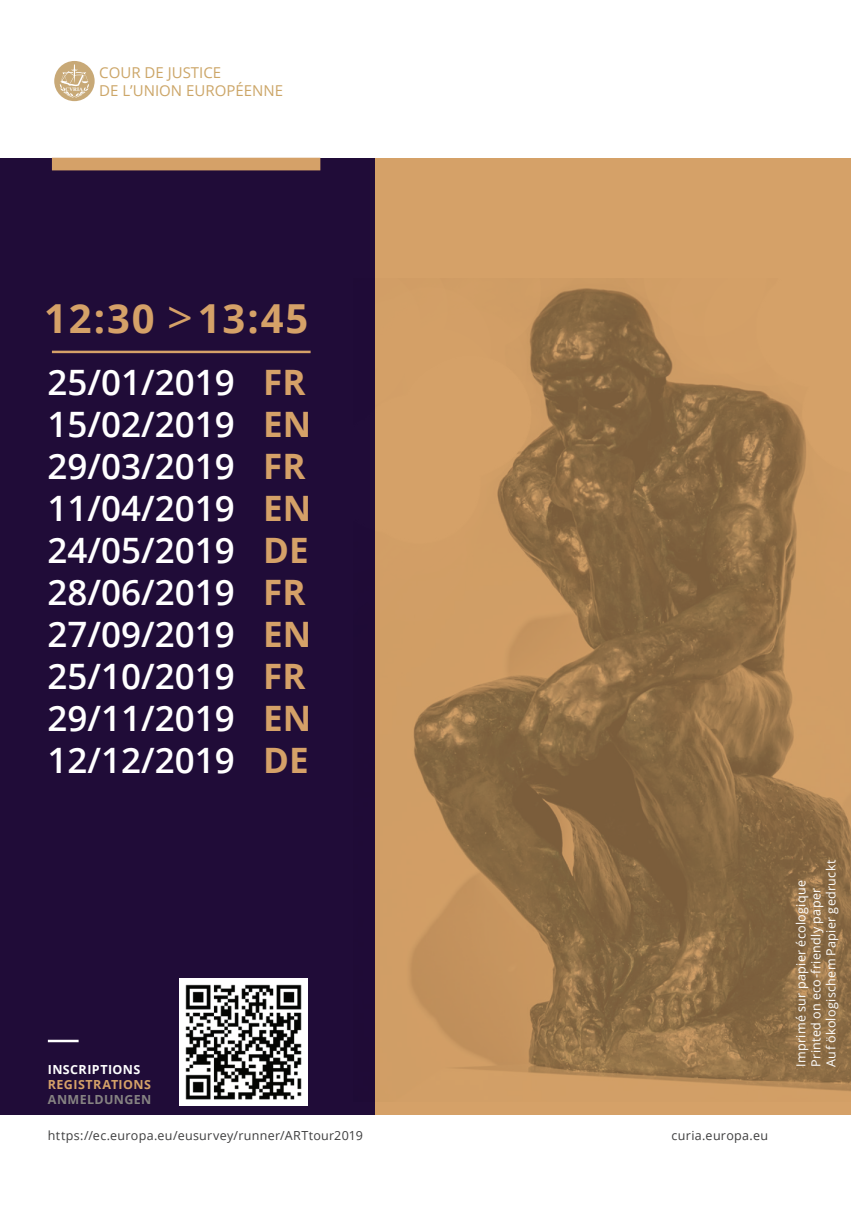
<style>
.page{position:relative;width:851px;height:1205px;background:#fff}
.page>*{position:absolute;margin:0;border:0;box-sizing:border-box;transform-origin:0 0}
.t1{font:45px "Open Sans";color:#d5a168}
.t2{font:700 40px "Open Sans";letter-spacing:.05em;color:#d5a168}
.t3{font:600 35px "Open Sans";color:#fff}
.t4{font:700 35px "Open Sans";color:#d5a168}
.t5{font:15px "Open Sans";color:#cca668}
.ECO_PAPER{font:12.5px "Open Sans";letter-spacing:.025em;color:#fff}
.t6{font:12.5px "Open Sans";letter-spacing:.025em;color:#3e3e3f}
.TITRE___2_LIGNES_cop{font:700 12.5px/15px "Open Sans";letter-spacing:.03em;color:#d5a168}
.t7{font:700 5.25px "Times New Roman";color:#fff}
.s1{color:#fff}
.s2{color:#868382}
</style>
<div class="page">
<div style="left:0;top:0;width:850px;height:1115px;background:#d5a168"></div>
<div style="left:0;top:0;width:374px;height:1115px;background:#200c38"></div>
<div style="left:0;top:0;width:850px;height:158px;background:#fff"></div>
<img style="left:374px;top:278px;width:476px;height:823px">
<div style="left:52px;top:158px;width:268px;height:12px;background:#d5a168"></div>
<hr style="left:52px;top:351px;width:258px;height:2px;background:#d5a168">
<img style="left:179px;top:978px;width:128px;height:127px">
<hr style="left:48px;top:1040px;width:31px;height:2px;background:#fff">
<div style="left:54px;top:61px;width:41px;height:40px;background:#c8a977;border-radius:50%"></div>
<svg style="left:60px;top:64px;width:29px;height:34px"></svg>
<p class="t7" style="left:66px;top:85px;width:19px">CVRIA</p>
<p class="t5" style="left:99px;top:63px;width:123px">COUR DE JUSTICE</p>
<p class="t5" style="left:99px;top:81px;width:185px">DE L’UNION EUROPÉENNE</p>
<p class="t2" style="left:44px;top:290px;width:266px">12:30 13:45</p>
<p class="t1" style="left:167px;top:287px;width:27px">&gt;</p>
<p class="t3" style="left:48px;top:358px;width:189px">25/01/2019</p>
<p class="t3" style="left:48px;top:400px;width:189px">15/02/2019</p>
<p class="t3" style="left:48px;top:442px;width:189px">29/03/2019</p>
<p class="t3" style="left:48px;top:484px;width:189px">11/04/2019</p>
<p class="t3" style="left:48px;top:526px;width:189px">24/05/2019</p>
<p class="t3" style="left:48px;top:568px;width:189px">28/06/2019</p>
<p class="t3" style="left:48px;top:610px;width:189px">27/09/2019</p>
<p class="t3" style="left:48px;top:652px;width:189px">25/10/2019</p>
<p class="t3" style="left:48px;top:694px;width:189px">29/11/2019</p>
<p class="t3" style="left:48px;top:736px;width:189px">12/12/2019</p>
<p class="t4" style="left:263px;top:358px;width:44px">FR</p>
<p class="t4" style="left:263px;top:400px;width:50px">EN</p>
<p class="t4" style="left:263px;top:442px;width:44px">FR</p>
<p class="t4" style="left:263px;top:484px;width:50px">EN</p>
<p class="t4" style="left:263px;top:526px;width:47px">DE</p>
<p class="t4" style="left:263px;top:568px;width:44px">FR</p>
<p class="t4" style="left:263px;top:610px;width:50px">EN</p>
<p class="t4" style="left:263px;top:652px;width:44px">FR</p>
<p class="t4" style="left:263px;top:694px;width:50px">EN</p>
<p class="t4" style="left:263px;top:736px;width:47px">DE</p>
<p class="TITRE___2_LIGNES_cop" style="left:48px;top:1061px;width:105px"><span class="s1">INSCRIPTIONS<br></span>REGISTRATIONS<br><span class="s2">ANMELDUNGEN</span></p>
<p class="t6" style="left:48px;top:1126px;width:316px">https://ec.europa.eu/eusurvey/runner/ARTtour2019</p>
<p class="t6" style="left:671px;top:1126px;width:98px">curia.europa.eu</p>
<p class="ECO_PAPER" style="left:822px;top:1067px;width:209px;rotate:-90deg">Auf ökologischem Papier gedruckt</p>
<p class="ECO_PAPER" style="left:792px;top:1067px;width:188px;rotate:-90deg">Imprimé sur papier écologique</p>
<p class="ECO_PAPER" style="left:807px;top:1067px;width:180px;rotate:-90deg">Printed on eco-friendly paper</p>
</div>
